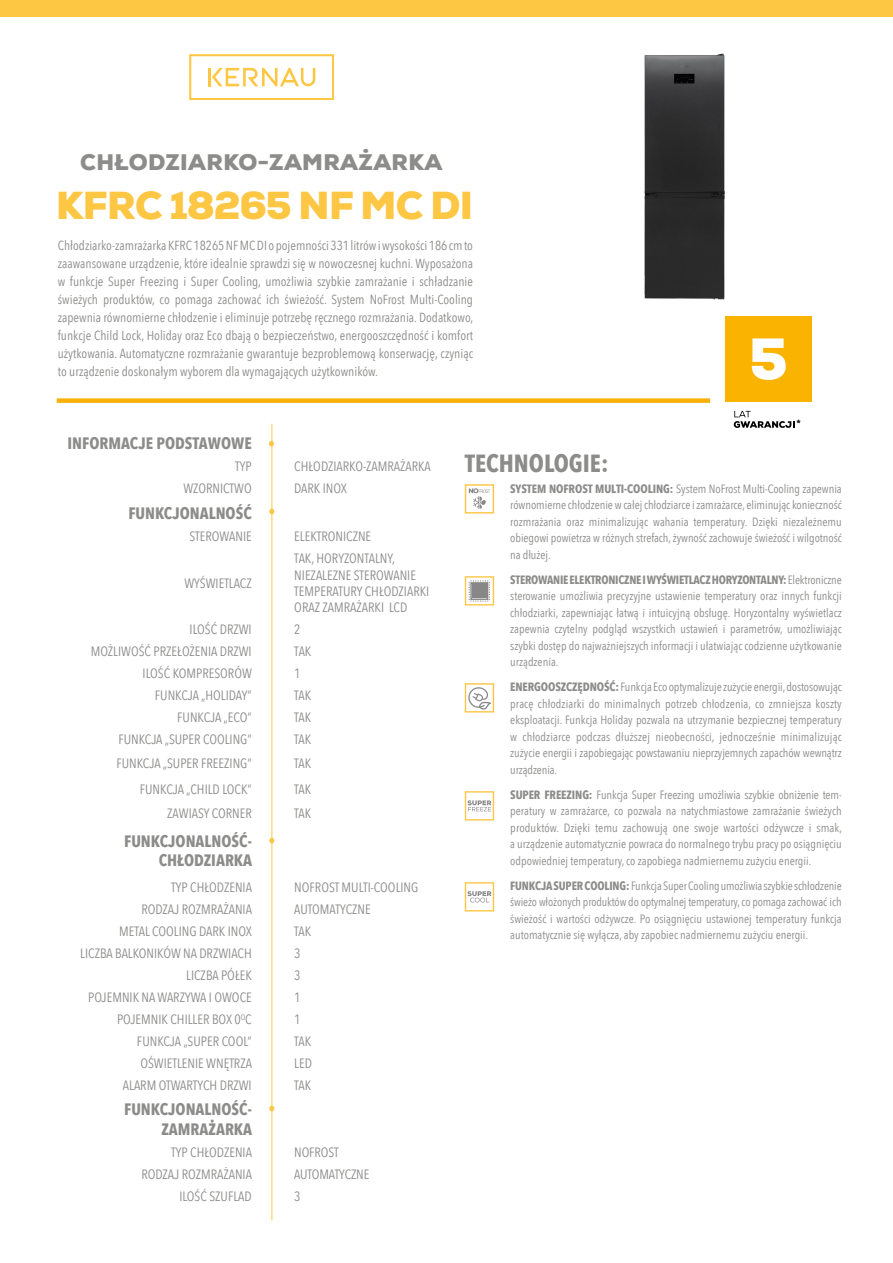
<style>
.page{position:relative;width:893px;height:1263px;background:#fff}
.page>*{position:absolute;margin:0;border:0;box-sizing:border-box;transform-origin:0 0}
.t1{font:900 39px "Nexa";letter-spacing:-.02em;color:#fdc643}
.t2{font:700 24.75px "Avenir Next Condensed";color:#8c8c8b}
.t3{font:900 22.5px "Nexa";letter-spacing:.015em;color:#8c8c8b}
.t4{font:700 16.5px/19.8px "Avenir Next Condensed";color:#8c8c8b;text-align:right}
.t5{font:13.5px/16.2px "Avenir Next Condensed";color:#8c8c8b}
.t6{font:13.2px/18px "Avenir Next Condensed";color:#8c8c8b;text-align:justify}
.t7{font:12px/16.5px "Avenir Next Condensed";color:#8c8c8b;text-align:justify}
.t8{font:900 9px "Avenir LT Std";color:#000}
.s1{font-weight:700}
</style>
<div class="page">
<div style="left:725px;top:316px;width:87px;height:87px;background:#fab400"></div>
<svg style="left:734px;top:411px;width:60px;height:17px"></svg>
<svg style="left:752px;top:338px;width:34px;height:42px"></svg>
<div style="left:0;top:0;width:893px;height:16px;background:#fdc643"></div>
<hr style="left:272px;top:424px;width:1px;height:796px;background:#fdc643">
<svg style="left:269px;top:509px;width:5px;height:5px"></svg>
<svg style="left:269px;top:838px;width:5px;height:5px"></svg>
<div style="left:57px;top:398px;width:653px;height:5px;background:#f9b009"></div>
<svg style="left:189px;top:54px;width:145px;height:46px"></svg>
<svg style="left:269px;top:441px;width:5px;height:5px"></svg>
<svg style="left:269px;top:1106px;width:5px;height:5px"></svg>
<svg style="left:465px;top:576px;width:29px;height:29px"></svg>
<div style="left:472px;top:584px;width:14px;height:14px;background:#878787"></div>
<svg style="left:465px;top:791px;width:29px;height:29px"></svg>
<img style="left:644px;top:53px;width:81px;height:247px">
<div style="left:465px;top:484px;width:29px;height:30px;border:1px solid #fdc643"></div>
<svg style="left:469px;top:488px;width:21px;height:21px"></svg>
<svg style="left:465px;top:683px;width:29px;height:29px"></svg>
<svg style="left:465px;top:882px;width:29px;height:29px"></svg>
<h3 class="t3" style="left:80px;top:148px;width:364px">CHŁODZIARKO-ZAMRAŻARKA</h3>
<h1 class="t1" style="left:56px;top:180px;width:418px">KFRC 18265 NF MC DI</h1>
<p class="t6" style="left:58px;top:236px;width:417px">Chłodziarko-zamrażarka KFRC 18265 NF MC DI o pojemności 331 litrów i wysokości 186 cm to zaawansowane urządzenie, które idealnie sprawdzi się w nowoczesnej kuchni. Wyposażona w funkcje Super Freezing i Super Cooling, umożliwia szybkie zamrażanie i schładzanie świeżych produktów, co pomaga zachować ich świeżość. System NoFrost Multi-Cooling zapewnia równomierne chłodzenie i eliminuje potrzebę ręcznego rozmrażania. Dodatkowo, funkcje Child Lock, Holiday oraz Eco dbają o bezpieczeństwo, energooszczędność i komfort użytkowania. Automatyczne rozmrażanie gwarantuje bezproblemową konserwację, czyniąc to urządzenie doskonałym wyborem dla wymagających użytkowników.</p>
<p class="t8" style="left:797px;top:418px;width:6px">*</p>
<h3 class="t4" style="left:68px;top:433px;width:186px">INFORMACJE PODSTAWOWE</h3>
<p class="t5" style="left:235px;top:457px;width:18px">TYP</p>
<p class="t5" style="left:294px;top:457px;width:138px">CHŁODZIARKO-ZAMRAŻARKA</p>
<p class="t5" style="left:183px;top:479px;width:70px">WZORNICTWO</p>
<p class="t5" style="left:294px;top:479px;width:54px">DARK INOX</p>
<h3 class="t4" style="left:128px;top:503px;width:125px">FUNKCJONALNOŚĆ</h3>
<p class="t5" style="left:189px;top:528px;width:64px">STEROWANIE</p>
<p class="t5" style="left:294px;top:528px;width:78px">ELEKTRONICZNE</p>
<p class="t5" style="left:184px;top:574px;width:69px">WYŚWIETLACZ</p>
<p class="t5" style="left:294px;top:550px;width:137px">TAK, HORYZONTALNY,<br>NIEZALEZNE STEROWANIE<br>TEMPERATURY CHŁODZIARKI<br>ORAZ ZAMRAŻARKI LCD</p>
<p class="t5" style="left:190px;top:621px;width:64px">ILOŚĆ DRZWI</p>
<p class="t5" style="left:294px;top:621px;width:8px">2</p>
<p class="t5" style="left:91px;top:643px;width:162px">MOŻLIWOŚĆ PRZEŁOŻENIA DRZWI</p>
<p class="t5" style="left:294px;top:643px;width:19px">TAK</p>
<p class="t5" style="left:143px;top:665px;width:111px">ILOŚĆ KOMPRESORÓW</p>
<p class="t5" style="left:294px;top:665px;width:8px">1</p>
<p class="t5" style="left:155px;top:687px;width:98px">FUNKCJA „HOLIDAY”</p>
<p class="t5" style="left:294px;top:687px;width:18px">TAK</p>
<p class="t5" style="left:177px;top:709px;width:76px">FUNKCJA „ECO”</p>
<p class="t5" style="left:294px;top:709px;width:18px">TAK</p>
<p class="t5" style="left:118px;top:731px;width:135px">FUNKCJA „SUPER COOLING”</p>
<p class="t5" style="left:294px;top:731px;width:18px">TAK</p>
<p class="t5" style="left:117px;top:754px;width:137px">FUNKCJA „SUPER FREEZING”</p>
<p class="t5" style="left:294px;top:754px;width:18px">TAK</p>
<p class="t5" style="left:140px;top:780px;width:113px">FUNKCJA „CHILD LOCK”</p>
<p class="t5" style="left:294px;top:780px;width:18px">TAK</p>
<p class="t5" style="left:167px;top:805px;width:86px">ZAWIASY CORNER</p>
<p class="t5" style="left:294px;top:805px;width:18px">TAK</p>
<h3 class="t4" style="left:124px;top:831px;width:129px">FUNKCJONALNOŚĆ-<br>CHŁODZIARKA</h3>
<p class="t5" style="left:171px;top:878px;width:82px">TYP CHŁODZENIA</p>
<p class="t5" style="left:294px;top:878px;width:126px">NOFROST MULTI-COOLING</p>
<p class="t5" style="left:141px;top:900px;width:112px">RODZAJ ROZMRAŻANIA</p>
<p class="t5" style="left:294px;top:900px;width:78px">AUTOMATYCZNE</p>
<p class="t5" style="left:119px;top:923px;width:134px">METAL COOLING DARK INOX</p>
<p class="t5" style="left:294px;top:923px;width:18px">TAK</p>
<p class="t5" style="left:80px;top:945px;width:173px">LICZBA BALKONIKÓW NA DRZWIACH</p>
<p class="t5" style="left:294px;top:945px;width:8px">3</p>
<p class="t5" style="left:186px;top:967px;width:67px">LICZBA PÓŁEK</p>
<p class="t5" style="left:294px;top:967px;width:8px">3</p>
<p class="t5" style="left:88px;top:989px;width:165px">POJEMNIK NA WARZYWA I OWOCE</p>
<p class="t5" style="left:294px;top:989px;width:8px">1</p>
<p class="t5" style="left:117px;top:1011px;width:136px">POJEMNIK CHILLER BOX 0<sup>O</sup>C</p>
<p class="t5" style="left:294px;top:1011px;width:8px">1</p>
<p class="t5" style="left:137px;top:1033px;width:116px">FUNKCJA „SUPER COOL”</p>
<p class="t5" style="left:294px;top:1033px;width:18px">TAK</p>
<p class="t5" style="left:140px;top:1055px;width:113px">OŚWIETLENIE WNĘTRZA</p>
<p class="t5" style="left:294px;top:1055px;width:19px">LED</p>
<p class="t5" style="left:123px;top:1077px;width:130px">ALARM OTWARTYCH DRZWI</p>
<p class="t5" style="left:294px;top:1077px;width:18px">TAK</p>
<h3 class="t4" style="left:124px;top:1099px;width:129px">FUNKCJONALNOŚĆ-<br>ZAMRAŻARKA</h3>
<p class="t5" style="left:171px;top:1143px;width:82px">TYP CHŁODZENIA</p>
<p class="t5" style="left:294px;top:1143px;width:46px">NOFROST</p>
<p class="t5" style="left:141px;top:1165px;width:112px">RODZAJ ROZMRAŻANIA</p>
<p class="t5" style="left:294px;top:1165px;width:77px">AUTOMATYCZNE</p>
<p class="t5" style="left:179px;top:1187px;width:74px">ILOŚĆ SZUFLAD</p>
<p class="t5" style="left:294px;top:1187px;width:8px">3</p>
<h2 class="t2" style="left:465px;top:448px;width:145px">TECHNOLOGIE:</h2>
<p class="t7" style="left:510px;top:479px;width:333px"><span class="s1">SYSTEM NOFROST MULTI-COOLING:</span> System NoFrost Multi-Cooling zapewnia równomierne chłodzenie w całej chłodziarce i zamrażarce, eliminując konieczność rozmrażania oraz minimalizując wahania temperatury. Dzięki niezależnemu obiegowi powietrza w różnych strefach, żywność zachowuje świeżość i wilgotność na dłużej.</p>
<p class="t7" style="left:510px;top:570px;width:333px"><span class="s1">STEROWANIE ELEKTRONICZNE I WYŚWIETLACZ HORYZONTALNY:</span>Elektroniczne sterowanie umożliwia precyzyjne ustawienie temperatury oraz innych funkcji chłodziarki, zapewniając łatwą i intuicyjną obsługę. Horyzontalny wyświetlacz zapewnia czytelny podgląd wszystkich ustawień i parametrów, umożliwiając szybki dostęp do najważniejszych informacji i ułatwiając codzienne użytkowanie urządzenia.</p>
<p class="t7" style="left:510px;top:678px;width:333px"><span class="s1">ENERGOOSZCZĘDNOŚĆ:</span> Funkcja Eco optymalizuje zużycie energii, dostosowując pracę chłodziarki do minimalnych potrzeb chłodzenia, co zmniejsza koszty eksploatacji. Funkcja Holiday pozwala na utrzymanie bezpiecznej temperatury w chłodziarce podczas dłuższej nieobecności, jednocześnie minimalizując zużycie energii i zapobiegając powstawaniu nieprzyjemnych zapachów wewnątrz urządzenia.</p>
<p class="t7" style="left:510px;top:785px;width:333px"><span class="s1">SUPER FREEZING:</span> Funkcja Super Freezing umożliwia szybkie obniżenie tem&shy;peratury w zamrażarce, co pozwala na natychmiastowe zamrażanie świeżych produktów. Dzięki temu zachowują one swoje wartości odżywcze i smak, a urządzenie automatycznie powraca do normalnego trybu pracy po osiągnięciu odpowiedniej temperatury, co zapobiega nadmiernemu zużyciu energii.</p>
<p class="t7" style="left:510px;top:876px;width:333px"><span class="s1">FUNKCJA SUPER COOLING:</span> Funkcja Super Cooling umożliwia szybkie schłodzenie świeżo włożonych produktów do optymalnej temperatury, co pomaga zachować ich świeżość i wartości odżywcze. Po osiągnięciu ustawionej temperatury funkcja automatycznie się wyłącza, aby zapobiec nadmiernemu zużyciu energii.</p>
</div>
